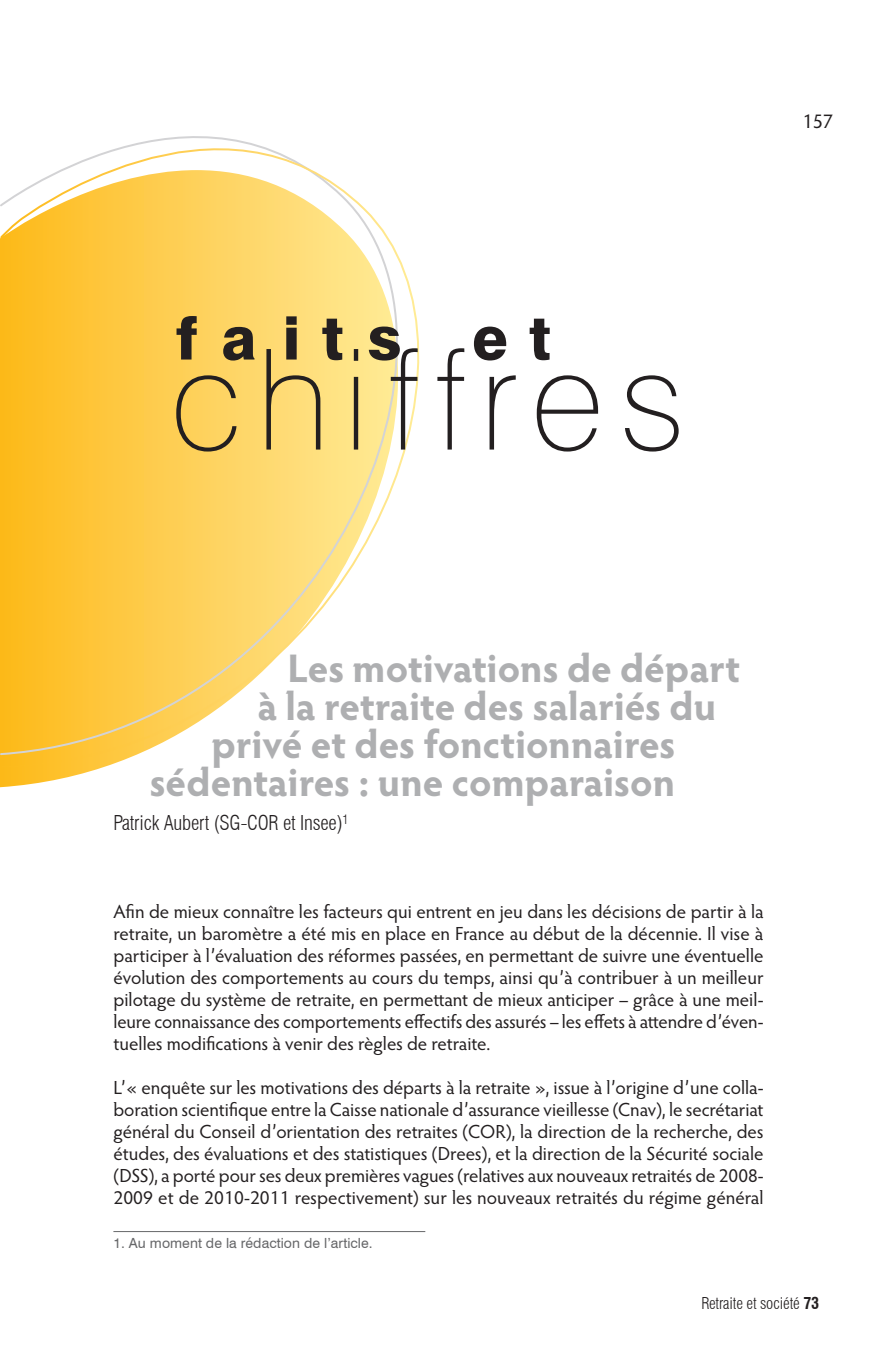
<style>
.page{position:relative;width:879px;height:1361px;background:#fff}
.page>*{position:absolute;margin:0;border:0;box-sizing:border-box;transform-origin:0 0}
.t1{font:100 140px "Swiss 721 BT";letter-spacing:.1em;color:#231f20}
.t2{font:800 60px "Swiss 721 BT";letter-spacing:.385em;color:#231f20}
.Titre_art_part2{font:700 40px "Hypatia Sans Pro";letter-spacing:-.005em;color:#aeafb1}
.Auteur_art_part2{font:300 condensed 20px "Swiss 721 BT";letter-spacing:-.01em;color:#231f20}
.t3{font:20px "Hypatia Sans Pro";color:#231f20}
.Texte_courant{font:19px/22px "Hypatia Sans Pro";color:#231f20;text-align:justify}
.t4{font:300 condensed 16px "Swiss 721 BT";letter-spacing:-.01em;color:#231f20}
.Text_notes_bas_de_pa{font:14px "Swiss 721 BT";letter-spacing:.005em;color:#666769}
.s1{font-weight:700}
</style>
<div class="page">
<svg style="left:0;top:136px;width:420px;height:633px"></svg>
<hr style="left:113px;top:1231px;width:312px;height:1px;background:#666769">
<p class="t2" style="left:176px;top:302px;width:376px">faits et</p>
<p class="t1" style="left:170px;top:315px;width:517px">chiffres</p>
<p class="t3" style="left:802px;top:108px;width:32px">157</p>
<p class="Titre_art_part2" style="left:287px;top:639px;width:454px">Les motivations de départ</p>
<p class="Titre_art_part2" style="left:257px;top:677px;width:460px">à la retraite des salariés du</p>
<p class="Titre_art_part2" style="left:211px;top:715px;width:466px">privé et des fonctionnaires</p>
<p class="Titre_art_part2" style="left:149px;top:753px;width:527px">sédentaires : une comparaison</p>
<p class="Auteur_art_part2" style="left:113px;top:811px;width:237px">Patrick Aubert (SG-COR et Insee)<sup>1</sup></p>
<p class="Texte_courant" style="left:113px;top:900px;width:652px">Afin de mieux connaître les facteurs qui entrent en jeu dans les décisions de partir à la retraite, un baromètre a été mis en place en France au début de la décennie. Il vise à participer à l’évaluation des réformes passées, en permettant de suivre une éventuelle évolution des comportements au cours du temps, ainsi qu’à contribuer à un meilleur pilotage du système de retraite, en permettant de mieux anticiper – grâce à une meil&shy;leure connaissance des comportements effectifs des assurés – les effets à attendre d’éven&shy;tuelles modifications à venir des règles de retraite.</p>
<p class="Texte_courant" style="left:113px;top:1076px;width:652px">L’« enquête sur les motivations des départs à la retraite », issue à l’origine d’une colla&shy;boration scientifique entre la Caisse nationale d’assurance vieillesse (Cnav), le secrétariat général du Conseil d’orientation des retraites (COR), la direction de la recherche, des études, des évaluations et des statistiques (Drees), et la direction de la Sécurité sociale (DSS), a porté pour ses deux premières vagues (relatives aux nouveaux retraités de 2008- 2009 et de 2010-2011 respectivement) sur les nouveaux retraités du régime général</p>
<p class="Text_notes_bas_de_pa" style="left:113px;top:1234px;width:261px">1. Au moment de la rédaction de l’article.</p>
<p class="t4" style="left:701px;top:1293px;width:119px">Retraite et société <span class="s1">73</span></p>
</div>
